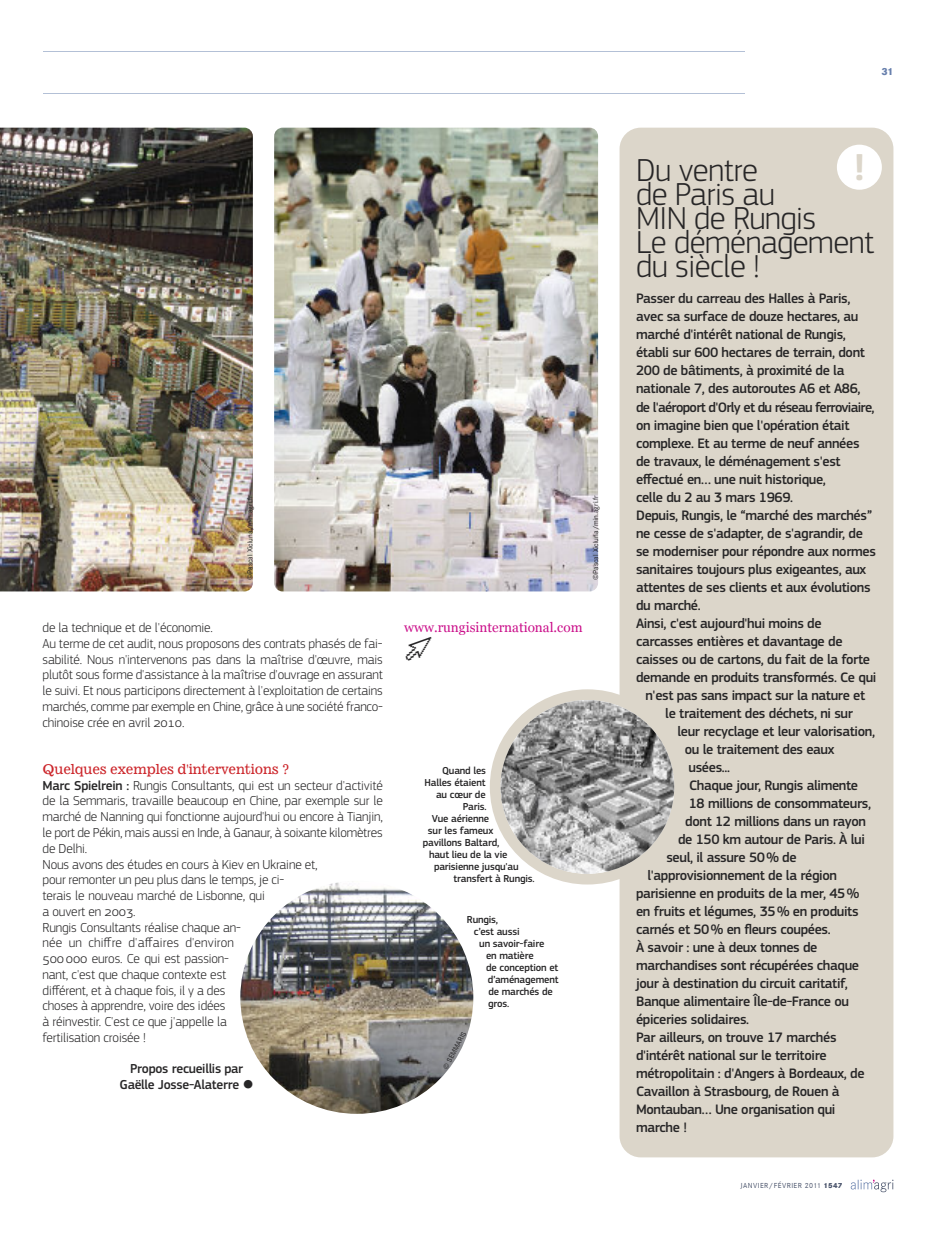
<style>
.page{position:relative;width:936px;height:1234px;background:#fff}
.page>*{position:absolute;margin:0;border:0;box-sizing:border-box;transform-origin:0 0}
.t1{font:700 39px "PF Square Sans Pro";color:#dcd6ca}
.t2{font:300 33px/24px "PF Square Sans Pro";letter-spacing:-.015em;color:#272627}
.t3{font:100 33px "PF Square Sans Pro";color:#272627}
.t4{font:500 14.25px "PF Square Sans Pro";letter-spacing:-.025em;color:#272627}
.t5{font:500 14.25px "PF Square Sans Pro";letter-spacing:-.05em;color:#272627}
.t6{font:300 13.5px/15.8px "PF Square Sans Pro";letter-spacing:-.01em;color:#272627}
.t7{font:500 13.5px/15.8px "PF Square Sans Pro";letter-spacing:-.02em;color:#272627;text-align:center}
.t8{font:13.5px "Georgia";color:#ca0d89}
.t9{font:500 10.5px "PF Square Sans Pro";letter-spacing:-.015em;color:#272627}
.t10{font:800 10.5px "Corporate S";color:#6880ad}
.t11{font:7.5px "Corporate S";color:#272627}
.t12{font:7.5px "Corporate S";letter-spacing:.06em;color:#48526a}
.s1{font-family:"News 701 BT Roman A";font-weight:400;color:#cc262b}
.s2{font-weight:500}
.s3{font-weight:800}
</style>
<div class="page">
<img style="left:274px;top:128px;width:324px;height:463px;border-radius:9px">
<div style="left:490px;top:689px;width:195px;height:195px;background:#dcd6ca;border-radius:50%"></div>
<img style="left:0;top:128px;width:253px;height:463px">
<svg style="left:850px;top:1179px;width:43px;height:12px"></svg>
<hr style="left:43px;top:51px;width:701px;height:1px;background:#b3c0d6">
<hr style="left:43px;top:94px;width:701px;height:1px;background:#b3c0d6">
<div style="left:619px;top:128px;width:274px;height:1029px;background:#dcd6ca;border-radius:21px"></div>
<div style="left:836px;top:145px;width:45px;height:45px;background:#fff;border-radius:22px"></div>
<img style="left:500px;top:700px;width:174px;height:173px;border-radius:50%">
<img style="left:240px;top:880px;width:233px;height:233px;border-radius:50%">
<p class="t11" style="left:245px;top:579px;width:86px;rotate:-90deg">©PASCAL XICLUNA/MIN.AGRI.FR</p>
<p class="t11" style="left:591px;top:579px;width:86px;rotate:-90deg">©PASCAL XICLUNA/MIN.AGRI.FR</p>
<p class="t6" style="left:43px;top:620px;width:342px">de la technique et de l'économie.<br>Au terme de cet audit, nous proposons des contrats phasés de fai&shy;sabilité. nous n'intervenons pas dans la maîtrise d'œuvre, mais plutôt sous forme d'assistance à la maîtrise d'ouvrage en assurant le suivi. et nous participons directement à l'exploitation de certains marchés, comme par exemple en Chine, grâce à une société franco&shy;chinoise crée en avril 2010.</p>
<p class="t6" style="left:43px;top:762px;width:342px"><span class="s1">Quelques exemples d'interventions ?<br></span><span class="s2">Marc Spielrein :</span> Rungis Consultants, qui est un secteur d'activité de la Semmaris, travaille beaucoup en Chine, par exemple sur le marché de nanning qui fonctionne aujourd'hui ou encore à Tianjin, le port de Pékin, mais aussi en Inde, à ganaur, à soixante kilomètres de delhi.<br>nous avons des études en cours à Kiev en Ukraine et,<br>pour remonter un peu plus dans le temps, je ci-<br>terais le nouveau marché de Lisbonne, qui<br>a ouvert en 2003.<br>Rungis Consultants réalise chaque an-<br>née un chiffre d'affaires d'environ<br>500 000 euros. Ce qui est passion-<br>nant, c'est que chaque contexte est<br>différent, et à chaque fois, il y a des<br>choses à apprendre, voire des idées<br>à réinvestir. C'est ce que j'appelle la<br>fertilisation croisée !</p>
<p class="t7" style="left:120px;top:1062px;width:136px">Propos recueillis par gaëlle Josse-Alaterre ●</p>
<p class="t8" style="left:404px;top:619px;width:180px">www.rungisinternational.com</p>
<p class="t3" style="left:404px;top:638px;width:30px">•</p>
<p class="t9" style="left:442px;top:766px;width:45px">Quand les</p>
<p class="t9" style="left:424px;top:778px;width:62px">Halles étaient</p>
<p class="t9" style="left:436px;top:790px;width:51px">au cœur de</p>
<p class="t9" style="left:463px;top:802px;width:25px">Paris.</p>
<p class="t9" style="left:431px;top:814px;width:59px">Vue aérienne</p>
<p class="t9" style="left:428px;top:826px;width:67px">sur les fameux</p>
<p class="t9" style="left:423px;top:838px;width:78px">pavillons Baltard,</p>
<p class="t9" style="left:429px;top:850px;width:80px">haut lieu de la vie</p>
<p class="t9" style="left:434px;top:862px;width:86px">parisienne jusqu'au</p>
<p class="t9" style="left:453px;top:874px;width:83px">transfert à Rungis.</p>
<p class="t9" style="left:467px;top:915px;width:33px">Rungis,</p>
<p class="t9" style="left:474px;top:927px;width:47px">c’est aussi</p>
<p class="t9" style="left:479px;top:939px;width:67px">un savoir-faire</p>
<p class="t9" style="left:486px;top:951px;width:49px">en matière</p>
<p class="t9" style="left:486px;top:963px;width:74px">de conception et</p>
<p class="t9" style="left:487px;top:975px;width:72px">d’aménagement</p>
<p class="t9" style="left:488px;top:987px;width:66px">de marchés de</p>
<p class="t9" style="left:488px;top:999px;width:23px">gros.</p>
<p class="t11" style="left:441px;top:1066px;width:43px;rotate:-62deg">© SEMMARIS</p>
<p class="t10" style="left:881px;top:65px;width:13px">31</p>
<p class="t1" style="left:853px;top:154px;width:13px">!</p>
<p class="t2" style="left:636px;top:161px;width:240px">du ventre<br>de Paris au<br>mIn de Rungis<br>Le déménagement du siècle !</p>
<p class="t4" style="left:636px;top:294px;width:216px">Passer du carreau des Halles à Paris,</p>
<p class="t4" style="left:636px;top:312px;width:224px">avec sa surface de douze hectares, au</p>
<p class="t4" style="left:636px;top:330px;width:211px">marché d'intérêt national de Rungis,</p>
<p class="t4" style="left:636px;top:348px;width:230px">établi sur 600 hectares de terrain, dont</p>
<p class="t4" style="left:636px;top:366px;width:210px">200 de bâtiments, à proximité de la</p>
<p class="t4" style="left:636px;top:384px;width:226px">nationale 7, des autoroutes A6 et A86,</p>
<p class="t5" style="left:636px;top:402px;width:240px">de l'aéroport d'Orly et du réseau ferroviaire,</p>
<p class="t4" style="left:636px;top:420px;width:215px">on imagine bien que l'opération était</p>
<p class="t4" style="left:636px;top:438px;width:225px">complexe. et au terme de neuf années</p>
<p class="t4" style="left:636px;top:456px;width:206px">de travaux, le déménagement s'est</p>
<p class="t4" style="left:636px;top:474px;width:191px">effectué en… une nuit historique,</p>
<p class="t4" style="left:636px;top:492px;width:159px">celle du 2 au 3 mars 1969.</p>
<p class="t4" style="left:636px;top:510px;width:237px">Depuis, Rungis, le “marché des marchés”</p>
<p class="t4" style="left:636px;top:528px;width:228px">ne cesse de s'adapter, de s'agrandir, de</p>
<p class="t4" style="left:636px;top:546px;width:241px">se moderniser pour répondre aux normes</p>
<p class="t4" style="left:636px;top:564px;width:232px">sanitaires toujours plus exigeantes, aux</p>
<p class="t4" style="left:636px;top:582px;width:236px">attentes de ses clients et aux évolutions</p>
<p class="t4" style="left:636px;top:600px;width:66px">du marché.</p>
<p class="t4" style="left:636px;top:618px;width:187px">Ainsi, c'est aujourd'hui moins de</p>
<p class="t4" style="left:636px;top:636px;width:208px">carcasses entières et davantage de</p>
<p class="t4" style="left:636px;top:654px;width:235px">caisses ou de cartons, du fait de la forte</p>
<p class="t4" style="left:636px;top:672px;width:242px">demande en produits transformés. Ce qui</p>
<p class="t4" style="left:645px;top:690px;width:221px">n'est pas sans impact sur la nature et</p>
<p class="t4" style="left:665px;top:708px;width:189px">le traitement des déchets, ni sur</p>
<p class="t4" style="left:677px;top:726px;width:199px">leur recyclage et leur valorisation,</p>
<p class="t4" style="left:684px;top:744px;width:151px">ou le traitement des eaux</p>
<p class="t4" style="left:688px;top:762px;width:43px">usées...</p>
<p class="t4" style="left:689px;top:780px;width:170px">Chaque jour, Rungis alimente</p>
<p class="t4" style="left:688px;top:798px;width:184px">18 millions de consommateurs,</p>
<p class="t4" style="left:685px;top:816px;width:182px">dont 12 millions dans un rayon</p>
<p class="t4" style="left:678px;top:834px;width:188px">de 150 km autour de Paris. à lui</p>
<p class="t4" style="left:666px;top:852px;width:132px">seul, il assure 50% de</p>
<p class="t4" style="left:647px;top:870px;width:191px">l'approvisionnement de la région</p>
<p class="t4" style="left:636px;top:888px;width:225px">parisienne en produits de la mer, 45 %</p>
<p class="t4" style="left:636px;top:906px;width:224px">en fruits et légumes, 35% en produits</p>
<p class="t4" style="left:636px;top:924px;width:196px">carnés et 50% en fleurs coupées.</p>
<p class="t4" style="left:636px;top:942px;width:183px">à savoir : une à deux tonnes de</p>
<p class="t4" style="left:636px;top:960px;width:224px">marchandises sont récupérées chaque</p>
<p class="t4" style="left:636px;top:978px;width:213px">jour à destination du circuit caritatif,</p>
<p class="t4" style="left:636px;top:996px;width:214px">Banque alimentaire Île-de-France ou</p>
<p class="t4" style="left:636px;top:1014px;width:115px">épiceries solidaires.</p>
<p class="t4" style="left:636px;top:1032px;width:202px">Par ailleurs, on trouve 17 marchés</p>
<p class="t4" style="left:636px;top:1050px;width:192px">d'intérêt national sur le territoire</p>
<p class="t4" style="left:636px;top:1068px;width:230px">métropolitain : d'Angers à Bordeaux, de</p>
<p class="t4" style="left:636px;top:1086px;width:205px">Cavaillon à Strasbourg, de Rouen à</p>
<p class="t4" style="left:636px;top:1104px;width:201px">Montauban… Une organisation qui</p>
<p class="t4" style="left:636px;top:1122px;width:52px">marche !</p>
<p class="t12" style="left:740px;top:1180px;width:103px">JANVIER/FÉVRIER 2011 <span class="s3">1547</span></p>
</div>
